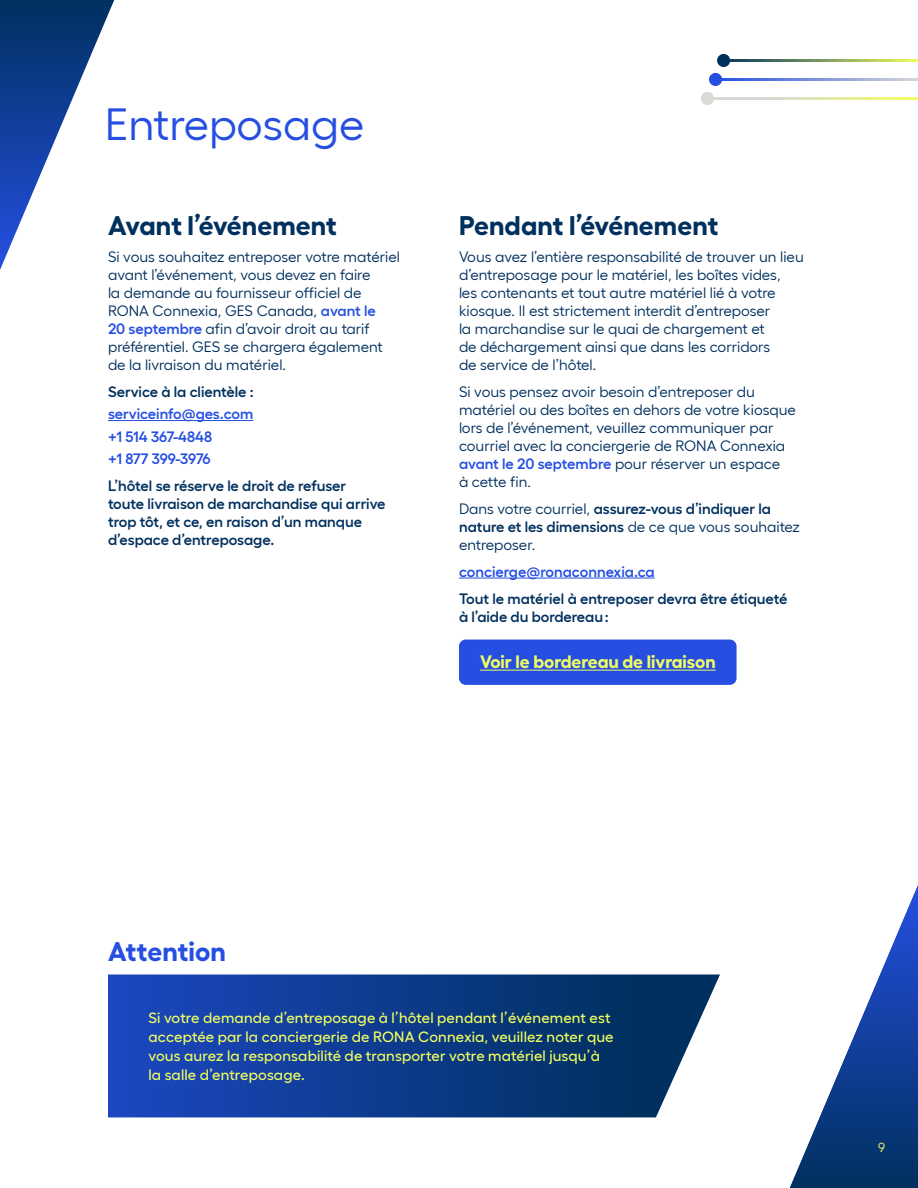
<style>
.page{position:relative;width:918px;height:1188px;background:#fff}
.page>*{position:absolute;margin:0;border:0;box-sizing:border-box;transform-origin:0 0}
.Connexia24_TITRE_N1{font:45px "Fellix";color:#264fe2}
.BodyTXT_ST_nv2_BleuF{font:700 27px "Fellix";color:#00305e}
.BodyTXT_ST_nv2_BleuF-2{font:700 27px "Fellix";color:#264fe2}
.t1{font:700 18px "Fellix";color:#f2ff61}
.BodyTXT_BasicPgr_10_12_5_3spa{font:15px/18px "Fellix";color:#00305e}
.BodyTXT_BasicPgr_Suite_10_12_5_6spa{font:15px/18px "Fellix";color:#00305e}
.BodyTXT_BasicPgr_Suite_10_12_5_6spa-2{font:600 15px/18px "Fellix";color:#00305e}
.BodyTXT_EXERGUE_10_12_5_Jaune{font:500 15px/18.8px "Fellix";letter-spacing:.01em;color:#f2ff61}
.BodyTXT_BasicPgr_10_12_5_3spa-2{font:600 15px "Fellix";color:#264fe2}
.BodyTXT_BasicPgr_10_12_5_3spa-3{font:600 15px "Fellix";letter-spacing:-.02em;color:#264fe2}
.t2{font:13.2px "Fellix";color:#f2ff61}
.s1{font-weight:600;color:#264fe2}
.s2{font-weight:600}
</style>
<div class="page">
<svg style="left:790px;top:885px;width:128px;height:303px"></svg>
<svg style="left:714px;top:97px;width:204px;height:3px"></svg>
<div style="left:701px;top:92px;width:13px;height:13px;background:#d9d9d6;border-radius:50%"></div>
<svg style="left:722px;top:78px;width:196px;height:3px"></svg>
<div style="left:709px;top:73px;width:13px;height:13px;background:#264fe2;border-radius:50%"></div>
<svg style="left:730px;top:59px;width:188px;height:3px"></svg>
<div style="left:717px;top:54px;width:13px;height:13px;background:#00305e;border-radius:50%"></div>
<svg style="left:0;top:0;width:114px;height:270px"></svg>
<svg style="left:108px;top:975px;width:612px;height:142px;background:#194491"></svg>
<hr style="left:108px;top:420px;width:145px;height:1px;background:#264fe2">
<hr style="left:459px;top:578px;width:196px;height:1px;background:#264fe2">
<div style="left:459px;top:640px;width:278px;height:45px;background:#264fe2;border-radius:7px"></div>
<hr style="left:480px;top:670px;width:236px;height:1px;background:#f2ff61">
<p class="Connexia24_TITRE_N1" style="left:105px;top:89px;width:261px">Entreposage</p>
<p class="BodyTXT_ST_nv2_BleuF" style="left:108px;top:204px;width:230px">Avant l’événement</p>
<p class="BodyTXT_BasicPgr_10_12_5_3spa" style="left:108px;top:246px;width:293px">Si vous souhaitez entreposer votre matériel avant l’événement, vous devez en faire<br>la demande au fournisseur officiel de RONA Connexia, GES Canada, <span class="s1">avant le<br>20 septembre</span> afin d’avoir droit au tarif préférentiel. GES se chargera également de la livraison du matériel.</p>
<p class="BodyTXT_BasicPgr_Suite_10_12_5_6spa-2" style="left:108px;top:381px;width:147px">Service à la clientèle :</p>
<p class="BodyTXT_BasicPgr_10_12_5_3spa-2" style="left:108px;top:402px;width:147px">serviceinfo@ges.com</p>
<p class="BodyTXT_BasicPgr_10_12_5_3spa-2" style="left:108px;top:425px;width:106px">+1 514 367-4848</p>
<p class="BodyTXT_BasicPgr_10_12_5_3spa-3" style="left:108px;top:447px;width:104px">+1 877 399-3976</p>
<p class="BodyTXT_BasicPgr_Suite_10_12_5_6spa-2" style="left:108px;top:476px;width:279px">L’hôtel se réserve le droit de refuser toute livraison de marchandise qui arrive trop tôt, et ce, en raison d’un manque d’espace d’entreposage.</p>
<p class="BodyTXT_ST_nv2_BleuF" style="left:459px;top:204px;width:261px">Pendant l’événement</p>
<p class="BodyTXT_BasicPgr_10_12_5_3spa" style="left:459px;top:246px;width:346px">Vous avez l’entière responsabilité de trouver un lieu d’entreposage pour le matériel, les boîtes vides,<br>les contenants et tout autre matériel lié à votre kiosque. Il est strictement interdit d’entreposer<br>la marchandise sur le quai de chargement et<br>de déchargement ainsi que dans les corridors<br>de service de l’hôtel.</p>
<p class="BodyTXT_BasicPgr_Suite_10_12_5_6spa" style="left:459px;top:381px;width:339px">Si vous pensez avoir besoin d’entreposer du matériel ou des boîtes en dehors de votre kiosque lors de l’événement, veuillez communiquer par courriel avec la conciergerie de RONA Connexia <span class="s1">avant le 20 septembre</span> pour réserver un espace<br>à cette fin.</p>
<p class="BodyTXT_BasicPgr_Suite_10_12_5_6spa" style="left:459px;top:498px;width:343px">Dans votre courriel, <span class="s2">assurez-vous d’indiquer la nature et les dimensions</span> de ce que vous souhaitez entreposer.</p>
<p class="BodyTXT_BasicPgr_10_12_5_3spa-2" style="left:459px;top:560px;width:197px">concierge@ronaconnexia.ca</p>
<p class="BodyTXT_BasicPgr_Suite_10_12_5_6spa-2" style="left:459px;top:588px;width:330px">Tout le matériel à entreposer devra être étiqueté à l’aide du bordereau:</p>
<p class="t1" style="left:480px;top:647px;width:237px">Voir le bordereau de livraison</p>
<p class="BodyTXT_ST_nv2_BleuF-2" style="left:108px;top:930px;width:120px">Attention</p>
<p class="BodyTXT_EXERGUE_10_12_5_Jaune" style="left:148px;top:1007px;width:467px">Si votre demande d’entreposage à l’hôtel pendant l’événement est acceptée par la conciergerie de RONA Connexia, veuillez noter que vous aurez la responsabilité de transporter votre matériel jusqu’à la salle d’entreposage.</p>
<p class="t2" style="left:878px;top:1138px;width:8px">9</p>
</div>
